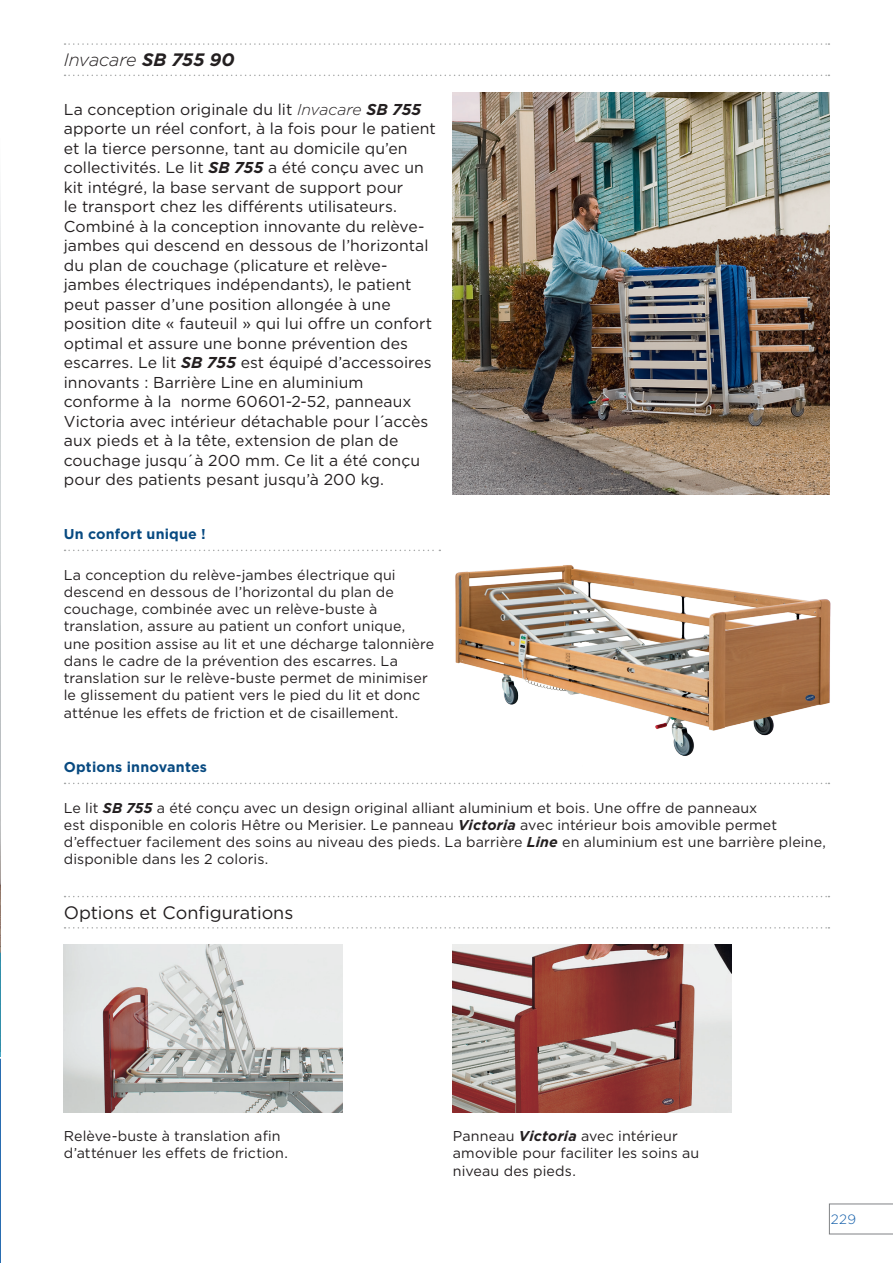
<style>
.page{position:relative;width:893px;height:1263px;background:#fff}
.page>*{position:absolute;margin:0;border:0;box-sizing:border-box;transform-origin:0 0}
.Heading_2019{font:18px "Gotham";letter-spacing:-.005em;color:#231f20}
.Heading_2019-2{font:italic 300 18px "Gotham";letter-spacing:-.01em;color:#231f20}
.Intro_Text_2019{font:15.75px/19.5px "Gotham";letter-spacing:.005em;color:#231f20}
.Body_Text{font:14.25px/17.2px "Gotham";letter-spacing:.01em;color:#231f20}
.Body_No_Indent{font:14.25px/17.2px "Gotham";letter-spacing:.01em;color:#231f20}
.Subheading_2019{font:700 14.25px "Gotham";letter-spacing:.015em;color:#084a81}
.t1{font:300 13.5px "Gotham";color:#115da9}
.s1{font-weight:700}
.s2{font-weight:300;font-style:italic}
.s3{font-weight:700;font-style:italic}
</style>
<div class="page">
<img style="left:372px;top:452px;width:459px;height:333px">
<img style="left:64px;top:944px;width:279px;height:169px">
<img style="left:453px;top:944px;width:279px;height:169px">
<svg style="left:65px;top:43px;width:764px;height:2px"></svg>
<svg style="left:65px;top:75px;width:764px;height:1px"></svg>
<svg style="left:65px;top:896px;width:764px;height:1px"></svg>
<svg style="left:65px;top:927px;width:764px;height:1px"></svg>
<img style="left:0;top:359px;width:1px;height:591px">
<svg style="left:0;top:190px;width:1px;height:169px"></svg>
<svg style="left:0;top:950px;width:1px;height:313px"></svg>
<img style="left:453px;top:92px;width:376px;height:403px">
<svg style="left:65px;top:550px;width:375px;height:1px"></svg>
<svg style="left:65px;top:783px;width:764px;height:1px"></svg>
<svg style="left:829px;top:1204px;width:64px;height:30px"></svg>
<p class="Heading_2019-2" style="left:64px;top:48px;width:172px">Invacare <span class="s1">SB 755 90</span></p>
<p class="Intro_Text_2019" style="left:64px;top:99px;width:374px">La conception originale du lit <span class="s2">Invacare</span> <span class="s3">SB 755 </span>apporte un réel confort, à la fois pour le patient et la tierce personne, tant au domicile qu’en collectivités. Le lit <span class="s3">SB 755</span> a été conçu avec un kit intégré, la base servant de support pour<br>le transport chez les différents utilisateurs.<br>Combiné à la conception innovante du relève&shy;jambes qui descend en dessous de l’horizontal du plan de couchage (plicature et relève&shy;jambes électriques indépendants), le patient peut passer d’une position allongée à une position dite « fauteuil » qui lui offre un confort optimal et assure une bonne prévention des escarres. Le lit <span class="s3">SB 755</span> est équipé d’accessoires innovants : Barrière Line en aluminium conforme à la norme 60601-2-52, panneaux Victoria avec intérieur détachable pour l´accès aux pieds et à la tête, extension de plan de couchage jusqu´à 200 mm. Ce lit a été conçu pour des patients pesant jusqu’à 200 kg.</p>
<p class="Subheading_2019" style="left:64px;top:524px;width:144px">Un confort unique !</p>
<p class="Body_Text" style="left:64px;top:566px;width:372px">La conception du relève-jambes électrique qui descend en dessous de l’horizontal du plan de couchage, combinée avec un relève-buste à translation, assure au patient un confort unique, une position assise au lit et une décharge talonnière dans le cadre de la prévention des escarres. La translation sur le relève-buste permet de minimiser le glissement du patient vers le pied du lit et donc atténue les effets de friction et de cisaillement.</p>
<p class="Subheading_2019" style="left:64px;top:757px;width:145px">Options innovantes</p>
<p class="Body_Text" style="left:64px;top:799px;width:764px">Le lit <span class="s3">SB 755</span> a été conçu avec un design original alliant aluminium et bois. Une offre de panneaux<br>est disponible en coloris Hêtre ou Merisier. Le panneau <span class="s3">Victoria</span> avec intérieur bois amovible permet d’effectuer facilement des soins au niveau des pieds. La barrière <span class="s3">Line</span> en aluminium est une barrière pleine, disponible dans les 2 coloris.</p>
<p class="Heading_2019" style="left:64px;top:901px;width:231px">Options et Configurations</p>
<p class="Body_No_Indent" style="left:64px;top:1127px;width:226px">Relève-buste à translation afin d’atténuer les effets de friction.</p>
<p class="Body_No_Indent" style="left:453px;top:1127px;width:248px">Panneau <span class="s3">Victoria</span> avec intérieur amovible pour faciliter les soins au niveau des pieds.</p>
<p class="t1" style="left:831px;top:1211px;width:27px">229</p>
</div>
